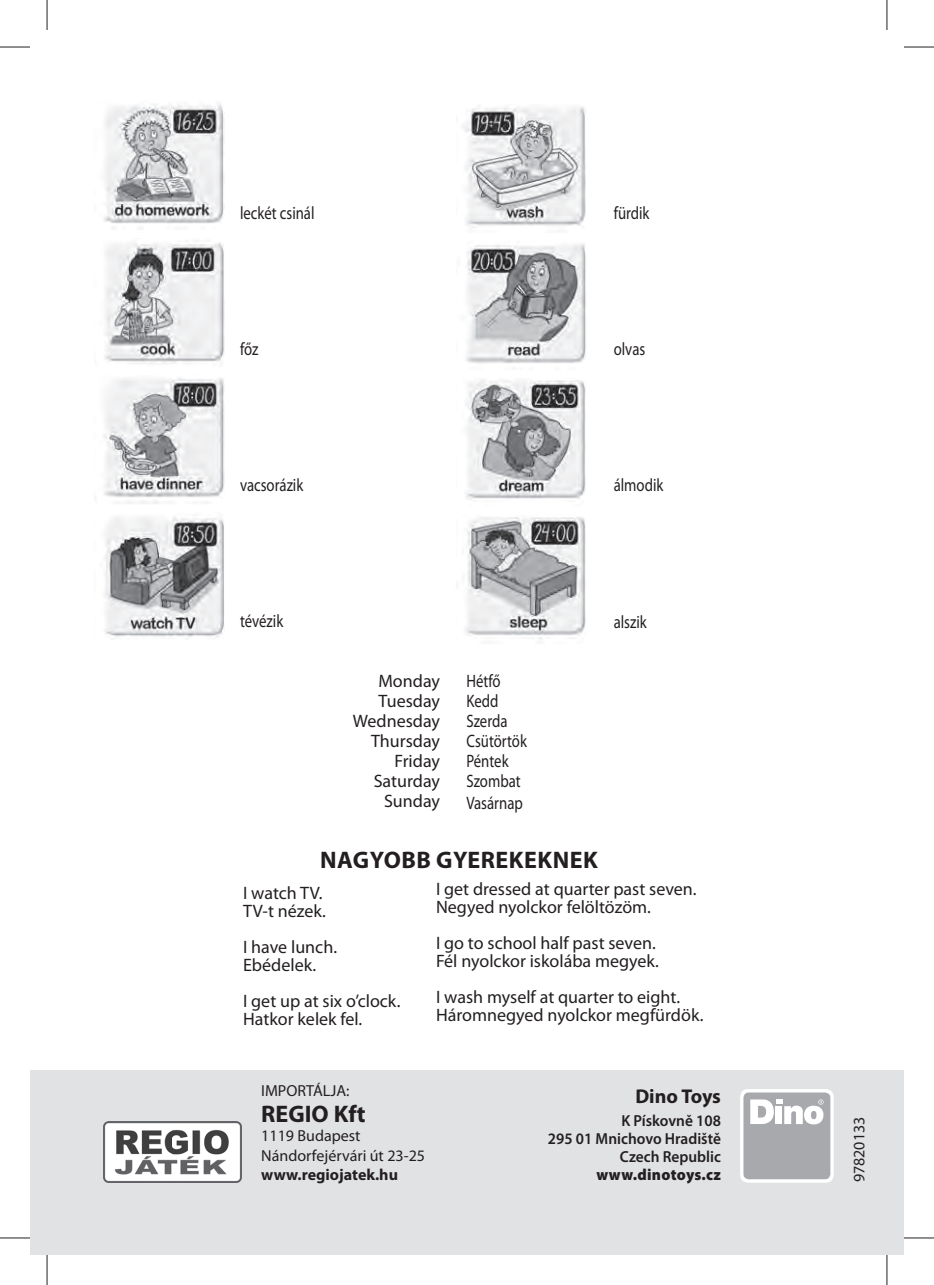
<style>
.page{position:relative;width:934px;height:1285px;background:#fff}
.page>*{position:absolute;margin:0;border:0;box-sizing:border-box;transform-origin:0 0}
.t1{font:700 24px "Myriad Pro";letter-spacing:.02em;color:#231f20}
.t2{font:700 24px "Myriad Pro";color:#231f20}
.t3{font:700 20px "Myriad Pro";letter-spacing:-.005em;color:#231f20}
.t4{font:18px/20px "Myriad Pro";color:#231f20}
.t5{font:18px/20px "Myriad Pro";color:#231f20;scale:.82 1}
.t6{font:16px/19.2px "Myriad Pro";color:#231f20}
.t7{font:600 16px/18px "Myriad Pro";color:#231f20;text-align:right;scale:.96 1}
.t8{font:700 16px "Myriad Pro";color:#231f20}
.t9{font:900 16px "Myriad Pro";letter-spacing:.02em;color:#231f20;scale:.96 1}
</style>
<div class="page">
<img style="left:94px;top:101px;width:131px;height:129px;border-radius:6px">
<img style="left:94px;top:512px;width:131px;height:129px;border-radius:6px">
<img style="left:94px;top:238px;width:131px;height:129px;border-radius:6px">
<img style="left:455px;top:104px;width:131px;height:129px;border-radius:6px">
<img style="left:94px;top:375px;width:131px;height:129px;border-radius:6px">
<img style="left:455px;top:241px;width:131px;height:129px;border-radius:6px">
<img style="left:455px;top:378px;width:131px;height:129px;border-radius:6px">
<img style="left:455px;top:515px;width:131px;height:129px;border-radius:6px">
<div style="left:30px;top:1070px;width:873px;height:185px;background:#e1e2e4"></div>
<svg style="left:739px;top:1089px;width:94px;height:93px"></svg>
<div style="left:743px;top:1092px;width:87px;height:87px;background:#a8a9ad;border-radius:5px"></div>
<svg style="left:750px;top:1099px;width:73px;height:25px"></svg>
<img style="left:104px;top:1121px;width:137px;height:61px">
<hr style="left:0;top:47px;width:30px;height:1px;background:#231f20">
<hr style="left:903px;top:47px;width:30px;height:1px;background:#231f20">
<hr style="left:0;top:1237px;width:30px;height:1px;background:#231f20">
<hr style="left:903px;top:1237px;width:30px;height:1px;background:#231f20">
<hr style="left:47px;top:0;width:1px;height:30px;background:#231f20">
<hr style="left:47px;top:1255px;width:1px;height:30px;background:#231f20">
<hr style="left:886px;top:0;width:1px;height:30px;background:#231f20">
<hr style="left:886px;top:1255px;width:1px;height:30px;background:#231f20">
<p class="t5" style="left:240px;top:205px;width:92px">leckét csinál</p>
<p class="t5" style="left:613px;top:205px;width:45px">fürdik</p>
<p class="t5" style="left:240px;top:341px;width:24px">főz</p>
<p class="t5" style="left:613px;top:341px;width:40px">olvas</p>
<p class="t5" style="left:240px;top:477px;width:79px">vacsorázik</p>
<p class="t5" style="left:613px;top:477px;width:62px">álmodik</p>
<p class="t5" style="left:240px;top:613px;width:54px">tévézik</p>
<p class="t5" style="left:613px;top:613px;width:42px">alszik</p>
<p class="t4" style="left:353px;top:672px;width:89px;text-align:right">Monday<br>Tuesday<br>Wednesday<br>Thursday<br>Friday<br>Saturday<br>Sunday</p>
<p class="t5" style="left:466px;top:672px;width:75px">Hétfő<br>Kedd<br>Szerda<br>Csütörtök<br>Péntek<br>Szombat</p>
<p class="t5" style="left:466px;top:794px;width:70px">Vasárnap</p>
<h1 class="t1" style="left:320px;top:851px;width:279px">NAGYOBB GYEREKEKNEK</h1>
<p class="t4" style="left:243px;top:885px;width:84px;line-height:18px">I watch TV.<br>TV-t nézek.</p>
<p class="t4" style="left:243px;top:939px;width:95px;line-height:18px">I have lunch.<br>Ebédelek.</p>
<p class="t4" style="left:243px;top:993px;width:159px;line-height:18px">I get up at six o’clock.<br>Hatkor kelek fel.</p>
<p class="t4" style="left:436px;top:881px;width:262px;line-height:18px">I get dressed at quarter past seven.<br>Negyed nyolckor felöltözöm.</p>
<p class="t4" style="left:436px;top:935px;width:224px;line-height:18px">I go to school half past seven.<br>Fél nyolckor iskolába megyek.</p>
<p class="t4" style="left:436px;top:989px;width:269px;line-height:18px">I wash myself at quarter to eight.<br>Háromnegyed nyolckor megfürdök.</p>
<p class="t6" style="left:261px;top:1082px;width:90px">IMPORTÁLJA:</p>
<h1 class="t2" style="left:261px;top:1105px;width:106px">REGIO Kft</h1>
<p class="t6" style="left:261px;top:1127px;width:165px">1119 Budapest<br>Nándorfejérvári út 23-25</p>
<p class="t8" style="left:261px;top:1168px;width:138px">www.regiojatek.hu</p>
<p class="t3" style="left:635px;top:1088px;width:87px">Dino Toys</p>
<p class="t7" style="left:547px;top:1113px;width:181px">K Pískovně 108<br>295 01 Mnichovo Hradiště<br>Czech Republic</p>
<p class="t9" style="left:596px;top:1169px;width:131px">www.dinotoys.cz</p>
<p class="t6" style="left:850px;top:1182px;width:67px;rotate:-90deg">97820133</p>
</div>
